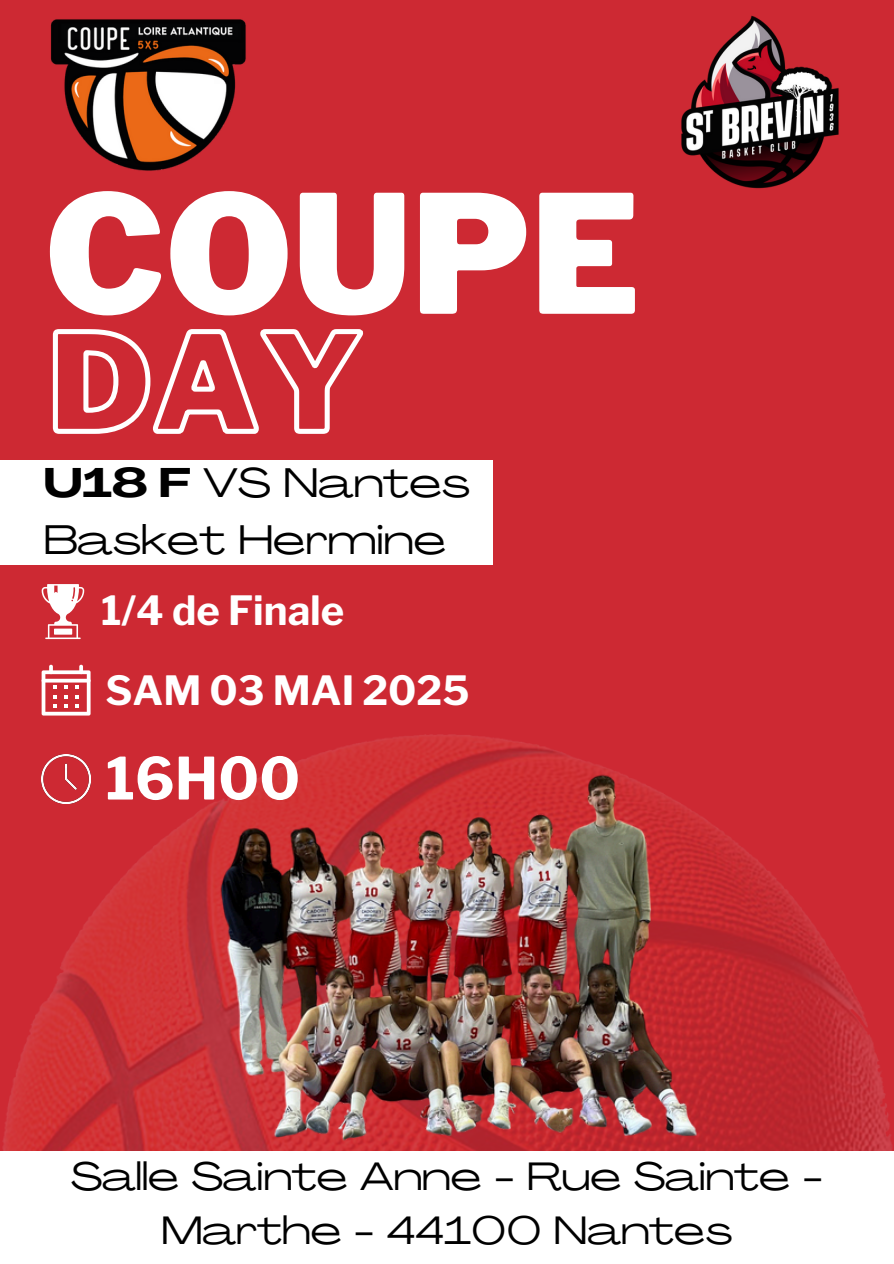
<style>
.page{position:relative;width:894px;height:1264px;background:#fff}
.page>*{position:absolute;margin:0;border:0;box-sizing:border-box;transform-origin:0 0}
.t1{font:900 163.05px "Libre Franklin";color:#fff}
.t2{font:700 57.9px "Libre Franklin";color:#fff}
.t3{font:40.8px/56.2px "Agrandir Grand";color:#000}
.t4{font:700 40.05px "Libre Franklin";color:#fff}
.t5{font:39px/54px "Agrandir Grand";color:#000;text-align:center}
.s1{font-weight:700}
</style>
<div class="page">
<div style="left:0;top:0;width:893px;height:1263px;background:#cd2933"></div>
<div style="left:0;top:460px;width:492px;height:105px;background:#fff"></div>
<img style="left:59px;top:734px;width:552px;height:36px">
<div style="left:0;top:1151px;width:893px;height:112px;background:#fff"></div>
<img style="left:681px;top:15px;width:158px;height:174px">
<svg style="left:42px;top:664px;width:48px;height:51px"></svg>
<img style="left:42px;top:755px;width:48px;height:15px">
<img style="left:50px;top:19px;width:196px;height:152px">
<svg style="left:42px;top:584px;width:42px;height:55px"></svg>
<svg style="left:52px;top:329px;width:312px;height:105px"></svg>
<img style="left:3px;top:770px;width:889px;height:381px">
<p class="t1" style="left:45px;top:156px;width:596px">COUPE</p>
<h5 class="t3" style="left:44px;top:459px;width:428px"><span class="s1">U18 F</span> VS Nantes<br>Basket Hermine</h5>
<p class="t4" style="left:101px;top:586px;width:244px">1/4 de Finale</p>
<p class="t4" style="left:105px;top:666px;width:365px">SAM 03 MAI 2025</p>
<h2 class="t2" style="left:105px;top:743px;width:196px">16H00</h2>
<p class="t5" style="left:71px;top:1152px;width:753px">Salle Sainte Anne - Rue Sainte -<br>Marthe - 44100 Nantes</p>
</div>
